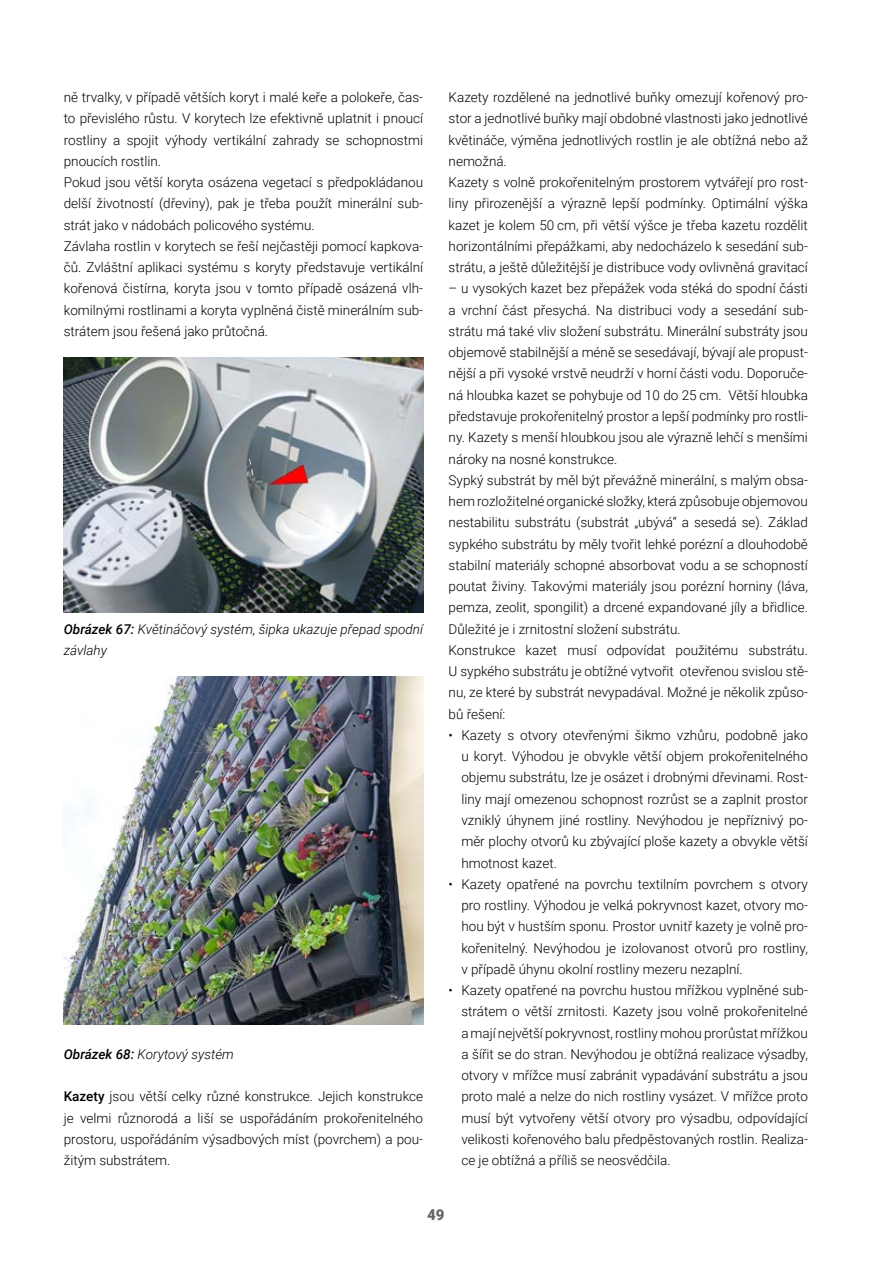
<style>
.page{position:relative;width:893px;height:1263px;background:#fff}
.page>*{position:absolute;margin:0;border:0;box-sizing:border-box;transform-origin:0 0}
.t1{font:900 15px "Roboto";color:#646567}
.TEXT{font:300 13.5px/21.3px "Roboto";color:#000;text-align:justify}
.POPISEK{font:italic 300 13.5px/21.3px "Roboto";color:#000}
.s1{font-weight:500}
</style>
<div class="page">
<img style="left:64px;top:357px;width:359px;height:255px">
<img style="left:64px;top:676px;width:359px;height:349px">
<p class="TEXT" style="left:64px;top:86px;width:361px">ně trvalky, v případě větších koryt i malé keře a polokeře, čas&shy;to převislého růstu. V korytech lze efektivně uplatnit i pnoucí rostliny a spojit výhody vertikální zahrady se schopnostmi pnoucích rostlin.</p>
<p class="TEXT" style="left:64px;top:171px;width:361px">Pokud jsou větší koryta osázena vegetací s předpokládanou delší životností (dřeviny), pak je třeba použít minerální sub&shy;strát jako v nádobách policového systému.</p>
<p class="TEXT" style="left:64px;top:235px;width:361px">Závlaha rostlin v korytech se řeší nejčastěji pomocí kapkova&shy;čů. Zvláštní aplikaci systému s koryty představuje vertikální kořenová čistírna, koryta jsou v tomto případě osázená vlh&shy;komilnými rostlinami a koryta vyplněná čistě minerálním sub&shy;strátem jsou řešená jako průtočná.</p>
<p class="POPISEK" style="left:64px;top:618px;width:361px"><span class="s1">Obrázek 67:</span> Květináčový systém, šipka ukazuje přepad spodní závlahy</p>
<p class="POPISEK" style="left:64px;top:1043px;width:172px"><span class="s1">Obrázek 68:</span> Korytový systém</p>
<p class="TEXT" style="left:64px;top:1085px;width:361px"><span class="s1">Kazety</span> jsou větší celky různé konstrukce. Jejich konstrukce je velmi různorodá a liší se uspořádáním prokořenitelného prostoru, uspořádáním výsadbových míst (povrchem) a pou&shy;žitým substrátem.</p>
<p class="TEXT" style="left:449px;top:86px;width:361px">Kazety rozdělené na jednotlivé buňky omezují kořenový pro&shy;stor a jednotlivé buňky mají obdobné vlastnosti jako jednotlivé květináče, výměna jednotlivých rostlin je ale obtížná nebo až nemožná.</p>
<p class="TEXT" style="left:449px;top:171px;width:361px">Kazety s volně prokořenitelným prostorem vytvářejí pro rost&shy;liny přirozenější a výrazně lepší podmínky. Optimální výška kazet je kolem 50 cm, při větší výšce je třeba kazetu rozdělit horizontálními přepážkami, aby nedocházelo k sesedání sub&shy;strátu, a ještě důležitější je distribuce vody ovlivněná gravitací</p>
<p class="TEXT" style="left:449px;top:277px;width:361px">– u vysokých kazet bez přepážek voda stéká do spodní části a vrchní část přesychá. Na distribuci vody a sesedání sub&shy;strátu má také vliv složení substrátu. Minerální substráty jsou objemově stabilnější a méně se sesedávají, bývají ale propust&shy;nější a při vysoké vrstvě neudrží v horní části vodu. Doporuče&shy;ná hloubka kazet se pohybuje od 10 do 25 cm. Větší hloubka představuje prokořenitelný prostor a lepší podmínky pro rostli&shy;ny. Kazety s menší hloubkou jsou ale výrazně lehčí s menšími nároky na nosné konstrukce.</p>
<p class="TEXT" style="left:449px;top:469px;width:361px">Sypký substrát by měl být převážně minerální, s malým obsa&shy;hem rozložitelné organické složky, která způsobuje objemovou nestabilitu substrátu (substrát „ubývá“ a sesedá se). Základ sypkého substrátu by měly tvořit lehké porézní a dlouhodobě stabilní materiály schopné absorbovat vodu a se schopností poutat živiny. Takovými materiály jsou porézní horniny (láva, pemza, zeolit, spongilit) a drcené expandované jíly a břidlice.<br>Důležité je i zrnitostní složení substrátu.</p>
<p class="TEXT" style="left:449px;top:639px;width:361px">Konstrukce kazet musí odpovídat použitému substrátu.<br>U sypkého substrátu je obtížné vytvořit otevřenou svislou stě&shy;nu, ze které by substrát nevypadával. Možné je několik způso&shy;bů řešení:</p>
<p class="TEXT" style="left:461px;top:724px;width:348px;text-indent:-13px">• Kazety s otvory otevřenými šikmo vzhůru, podobně jako u koryt. Výhodou je obvykle větší objem prokořenitelného objemu substrátu, lze je osázet i drobnými dřevinami. Rost&shy;liny mají omezenou schopnost rozrůst se a zaplnit prostor vzniklý úhynem jiné rostliny. Nevýhodou je nepříznivý po&shy;měr plochy otvorů ku zbývající ploše kazety a obvykle větší hmotnost kazet.</p>
<p class="TEXT" style="left:461px;top:873px;width:348px;text-indent:-13px">• Kazety opatřené na povrchu textilním povrchem s otvory pro rostliny. Výhodou je velká pokryvnost kazet, otvory mo&shy;hou být v hustším sponu. Prostor uvnitř kazety je volně pro&shy;kořenitelný. Nevýhodou je izolovanost otvorů pro rostliny, v případě úhynu okolní rostliny mezeru nezaplní.</p>
<p class="TEXT" style="left:461px;top:979px;width:348px;text-indent:-13px">• Kazety opatřené na povrchu hustou mřížkou vyplněné sub&shy;strátem o větší zrnitosti. Kazety jsou volně prokořenitelné a mají největší pokryvnost, rostliny mohou prorůstat mřížkou a šířit se do stran. Nevýhodou je obtížná realizace výsadby, otvory v mřížce musí zabránit vypadávání substrátu a jsou proto malé a nelze do nich rostliny vysázet. V mřížce proto musí být vytvořeny větší otvory pro výsadbu, odpovídající velikosti kořenového balu předpěstovaných rostlin. Realiza&shy;ce je obtížná a příliš se neosvědčila.</p>
<p class="t1" style="left:427px;top:1204px;width:19px">49</p>
</div>
